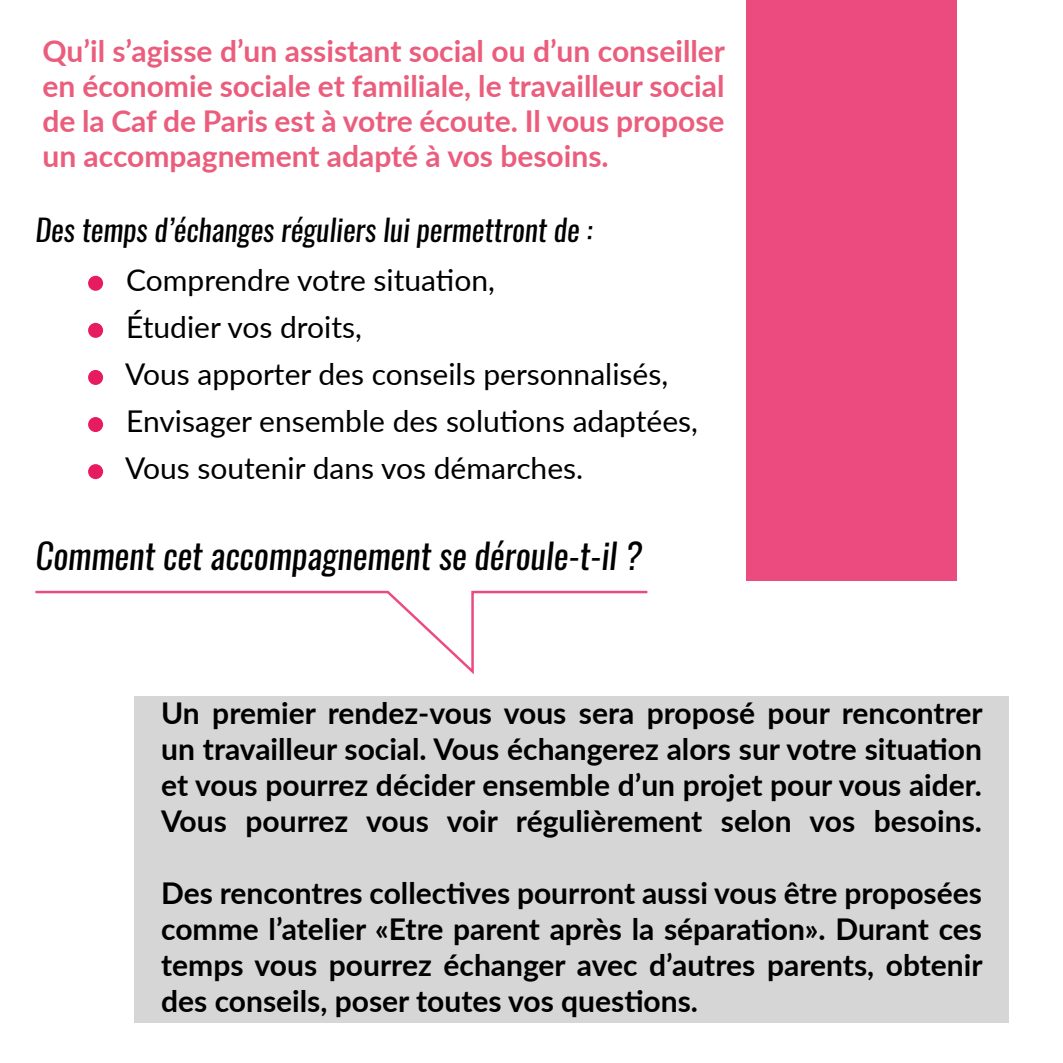
<style>
.page{position:relative;width:1063px;height:1063px;background:#fff}
.page>*{position:absolute;margin:0;border:0;box-sizing:border-box;transform-origin:0 0}
.t1{font:italic 35px "Oswald";color:#000}
.t2{font:700 30px/36px "Lato";color:#000;text-align:justify}
.t3{font:700 30px/35px "Lato";color:#eb5d7c;text-align:justify}
.t4{font:30px/47px "Lato";color:#000}
.t5{font:italic 30px "Oswald";color:#000}
</style>
<div class="page">
<div style="left:135px;top:696px;width:874px;height:327px;background:#d6d6d6"></div>
<svg style="left:35px;top:590px;width:613px;height:85px"></svg>
<div style="left:88px;top:276px;width:15px;height:15px;background:#e71b5f;border-radius:50%"></div>
<div style="left:88px;top:323px;width:15px;height:15px;background:#e71b5f;border-radius:50%"></div>
<div style="left:88px;top:370px;width:15px;height:15px;background:#e71b5f;border-radius:50%"></div>
<div style="left:88px;top:417px;width:15px;height:15px;background:#e71b5f;border-radius:50%"></div>
<div style="left:88px;top:464px;width:15px;height:15px;background:#e71b5f;border-radius:50%"></div>
<div style="left:746px;top:0;width:211px;height:581px;background:#ec4b80"></div>
<p class="t3" style="left:43px;top:32px;width:684px">Qu’il s’agisse d’un assistant social ou d’un conseiller en économie sociale et familiale, le travailleur social de la Caf de Paris est à votre écoute. Il vous propose un accompagnement adapté à vos besoins.</p>
<p class="t5" style="left:35px;top:210px;width:558px">Des temps d’échanges réguliers lui permettront de :</p>
<p class="t4" style="left:125px;top:255px;width:575px">Comprendre votre situation,<br>Étudier vos droits,<br>Vous apporter des conseils personnalisés, Envisager ensemble des solutions adaptées, Vous soutenir dans vos démarches.</p>
<p class="t1" style="left:35px;top:531px;width:608px">Comment cet accompagnement se déroule-t-il ?</p>
<p class="t2" style="left:161px;top:694px;width:823px">Un premier rendez-vous vous sera proposé pour rencontrer un travailleur social. Vous échangerez alors sur votre situation et vous pourrez décider ensemble d’un projet pour vous aider.<br>Vous pourrez vous voir régulièrement selon vos besoins.</p>
<p class="t2" style="left:161px;top:874px;width:823px">Des rencontres collectives pourront aussi vous être proposées comme l’atelier «Etre parent après la séparation». Durant ces temps vous pourrez échanger avec d’autres parents, obtenir des conseils, poser toutes vos questions.</p>
</div>
